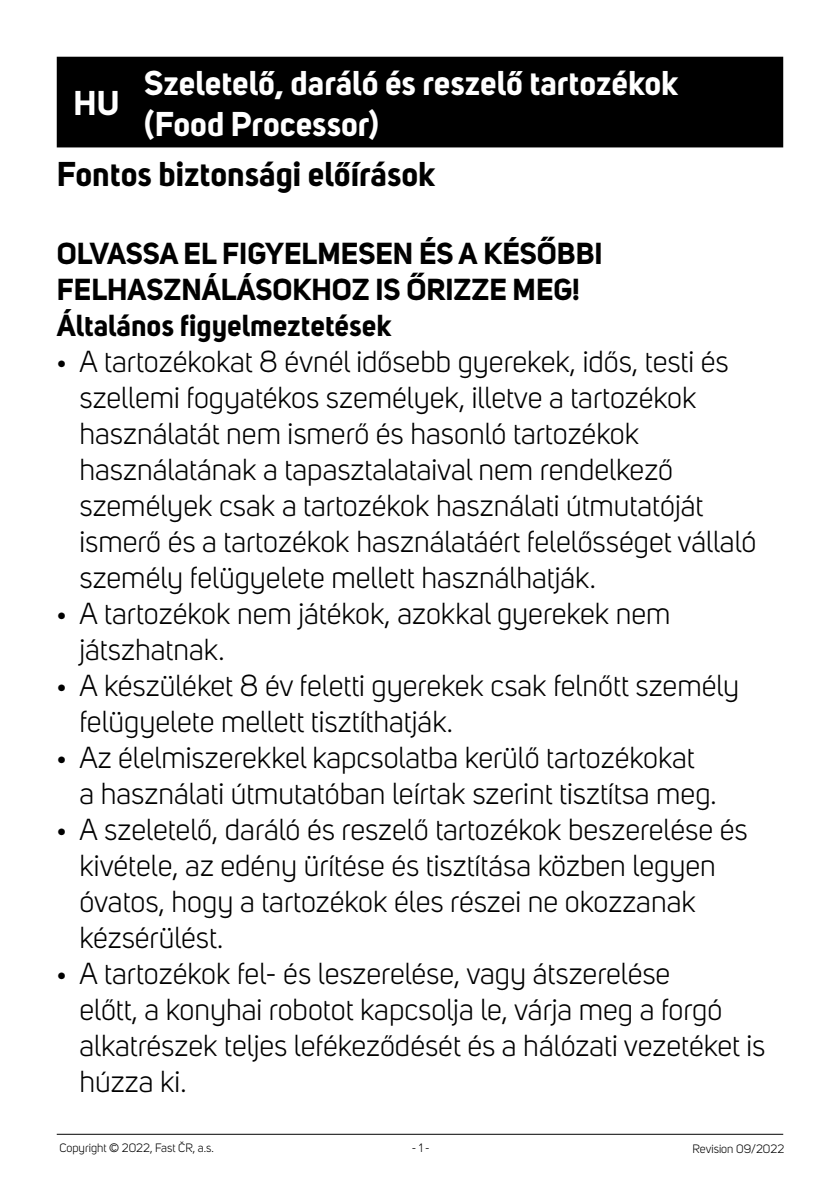
<style>
.page{position:relative;width:840px;height:1191px;background:#fff}
.page>*{position:absolute;margin:0;border:0;box-sizing:border-box;transform-origin:0 0}
.t1{font:700 34px/40.8px "Uni Sans";color:#fff}
.t2{font:700 34px "Uni Sans";color:#000}
.t3{font:30px/36px "Uni Sans";color:#000}
.t4{font:700 30px/36px "Uni Sans";color:#000}
.t5{font:12px "Uni Sans";color:#000}
.s1{font-size:23px}
</style>
<div class="page">
<hr style="left:57px;top:1133px;width:725px;height:1px;background:#000">
<div style="left:57px;top:57px;width:725px;height:90px;background:#000"></div>
<p class="t1" style="left:144px;top:62px;width:535px">Szeletelő, daráló és reszelő tartozékok (Food Processor)</p>
<p class="t2" style="left:57px;top:153px;width:380px">Fontos biztonsági előírások</p>
<p class="t1" style="left:73px;top:83px;width:47px">HU</p>
<p class="t4" style="left:57px;top:235px;width:547px">OLVASSA EL FIGYELMESEN ÉS A KÉSŐBBI<br>FELHASZNÁLÁSOKHOZ IS ŐRIZZE MEG!<br>Általános figyelmeztetések</p>
<p class="t3" style="left:79px;top:343px;width:678px;text-indent:-23px"><span class="s1">•</span> A tartozékokat 8 évnél idősebb gyerekek, idős, testi és szellemi fogyatékos személyek, illetve a tartozékok használatát nem ismerő és hasonló tartozékok használatának a tapasztalataival nem rendelkező személyek csak a tartozékok használati útmutatóját ismerő és a tartozékok használatáért felelősséget vállaló személy felügyelete mellett használhatják.</p>
<p class="t3" style="left:79px;top:595px;width:592px;text-indent:-23px"><span class="s1">•</span> A tartozékok nem játékok, azokkal gyerekek nem játszhatnak.</p>
<p class="t3" style="left:79px;top:667px;width:661px;text-indent:-23px"><span class="s1">•</span> A készüléket 8 év feletti gyerekek csak felnőtt személy felügyelete mellett tisztíthatják.</p>
<p class="t3" style="left:79px;top:739px;width:638px;text-indent:-23px"><span class="s1">•</span> Az élelmiszerekkel kapcsolatba kerülő tartozékokat a használati útmutatóban leírtak szerint tisztítsa meg.</p>
<p class="t3" style="left:79px;top:811px;width:669px;text-indent:-23px"><span class="s1">•</span> A szeletelő, daráló és reszelő tartozékok beszerelése és kivétele, az edény ürítése és tisztítása közben legyen óvatos, hogy a tartozékok éles részei ne okozzanak kézsérülést.</p>
<p class="t3" style="left:79px;top:955px;width:687px;text-indent:-23px"><span class="s1">•</span> A tartozékok fel- és leszerelése, vagy átszerelése<br>előtt, a konyhai robotot kapcsolja le, várja meg a forgó alkatrészek teljes lefékeződését és a hálózati vezetéket is húzza ki.</p>
<p class="t5" style="left:59px;top:1141px;width:156px">Copyright © 2022, Fast ČR, a.s.</p>
<p class="t5" style="left:411px;top:1141px;width:19px">- 1 -</p>
<p class="t5" style="left:692px;top:1141px;width:93px">Revision 09/2022</p>
</div>
